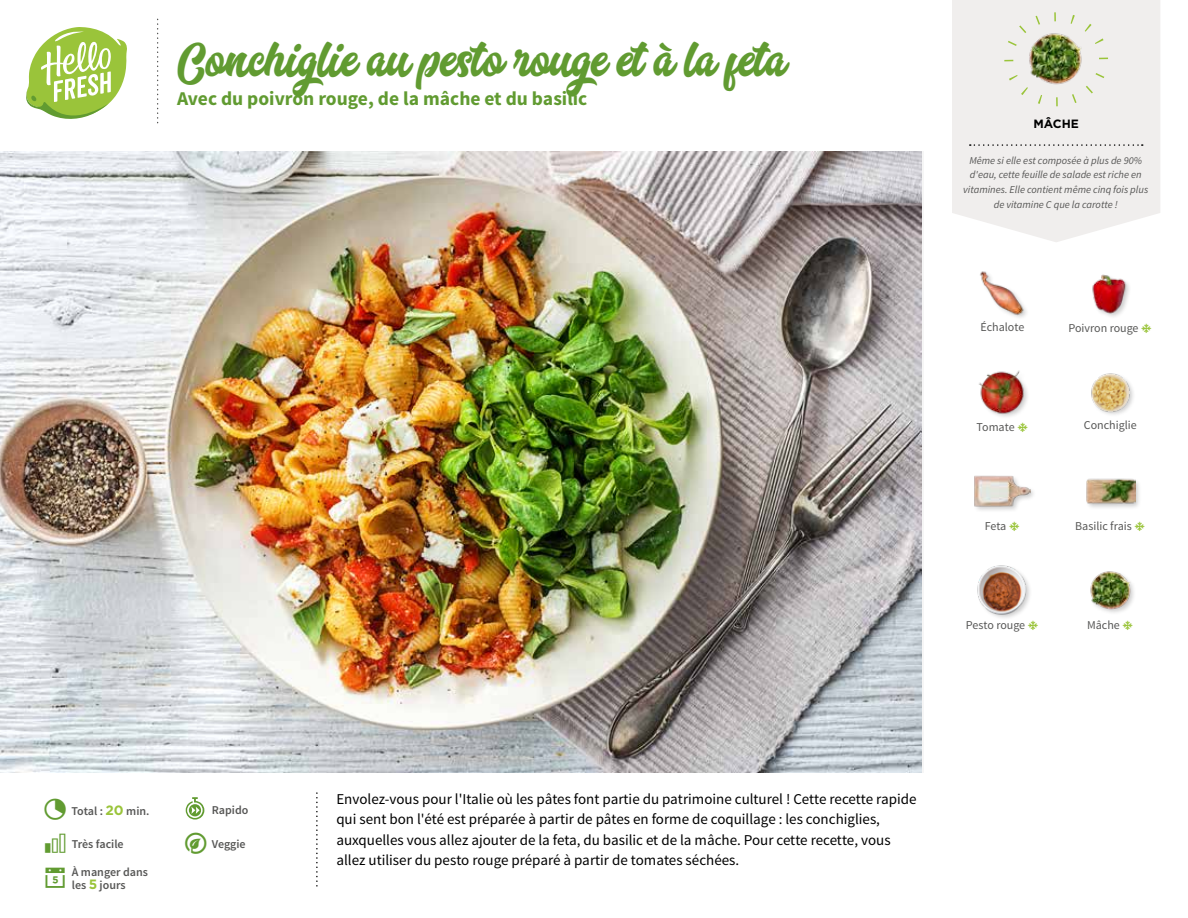
<style>
.page{position:relative;width:1188px;height:918px;background:#fff}
.page>*{position:absolute;margin:0;border:0;box-sizing:border-box;transform-origin:0 0}
.t1{font:49.5px "Aerokids";color:#619b31}
.t2{font:700 19.5px "Source Sans Pro";color:#619b31}
.t3{font:15px/20.5px "Source Sans Pro";color:#000}
.t4{font:12px "Source Sans Pro";color:#575756}
.t5{font:600 12px/12.9px "Source Sans Pro";color:#575756}
.t6{font:700 12px "Gotham";color:#000}
.t7{font:italic 10.5px/14.7px "Source Sans Pro";color:#575756;text-align:center}
.s1{color:#619b31}
.s2{font-family:"Gotham";font-weight:700;font-size:13.5px;color:#9ac43a}
</style>
<div class="page">
<svg style="left:26px;top:27px;width:101px;height:92px"></svg>
<img style="left:0;top:151px;width:922px;height:622px">
<svg style="left:952px;top:0;width:208px;height:242px;background:#f0efed"></svg>
<svg style="left:970px;top:144px;width:173px;height:2px"></svg>
<div style="left:1004px;top:12px;width:104px;height:94px;border:9px dashed #9ac43a;border-radius:50%"></div>
<img style="left:1022px;top:25px;width:66px;height:66px">
<img style="left:1092px;top:274px;width:37px;height:43px">
<div style="left:1085px;top:478px;width:57px;height:33px;background:#000;opacity:.2"></div>
<img style="left:1085px;top:478px;width:50px;height:33px">
<img style="left:1091px;top:373px;width:42px;height:42px">
<img style="left:1090px;top:571px;width:44px;height:42px">
<img style="left:980px;top:271px;width:47px;height:47px">
<div style="left:973px;top:475px;width:64px;height:39px;background:#000;opacity:.2"></div>
<img style="left:973px;top:475px;width:57px;height:39px">
<img style="left:977px;top:565px;width:53px;height:53px">
<img style="left:979px;top:370px;width:49px;height:47px">
<svg style="left:186px;top:797px;width:18px;height:23px"></svg>
<h1 class="t1" style="left:177px;top:31px;width:611px">Conchiglie au pesto rouge et à la feta</h1>
<h2 class="t2" style="left:177px;top:86px;width:412px">Avec du poivron rouge, de la mâche et du basilic</h2>
<p class="t6" style="left:1034px;top:116px;width:47px">MÂCHE</p>
<p class="t7" style="left:963px;top:153px;width:186px">Même si elle est composée à plus de 90% d'eau, cette feuille de salade est riche en vitamines. Elle contient même cinq fois plus de vitamine C que la carotte !</p>
<p class="t4" style="left:980px;top:319px;width:45px">Échalote</p>
<p class="t4" style="left:1068px;top:321px;width:72px">Poivron rouge</p>
<p class="t4" style="left:977px;top:420px;width:40px">Tomate</p>
<p class="t4" style="left:1084px;top:418px;width:54px">Conchiglie</p>
<p class="t4" style="left:985px;top:519px;width:23px">Feta</p>
<p class="t4" style="left:1075px;top:519px;width:58px">Basilic frais</p>
<p class="t4" style="left:966px;top:618px;width:61px">Pesto rouge</p>
<p class="t4" style="left:1087px;top:618px;width:34px">Mâche</p>
<p class="t5" style="left:43px;top:805px;width:109px"><span class="s1">✔</span> Total : <span class="s2">20</span> min.</p>
<p class="t5" style="left:212px;top:804px;width:38px">Rapido</p>
<p class="t5" style="left:72px;top:838px;width:53px">Très facile</p>
<p class="t5" style="left:212px;top:838px;width:35px">Veggie</p>
<p class="t5" style="left:72px;top:866px;width:78px">À manger dans les <span class="s2">5</span> jours</p>
<p class="t3" style="left:336px;top:789px;width:582px">Envolez-vous pour l'Italie où les pâtes font partie du patrimoine culturel ! Cette recette rapide qui sent bon l'été est préparée à partir de pâtes en forme de coquillage : les conchiglies, auxquelles vous allez ajouter de la feta, du basilic et de la mâche. Pour cette recette, vous allez utiliser du pesto rouge préparé à partir de tomates séchées.</p>
</div>
